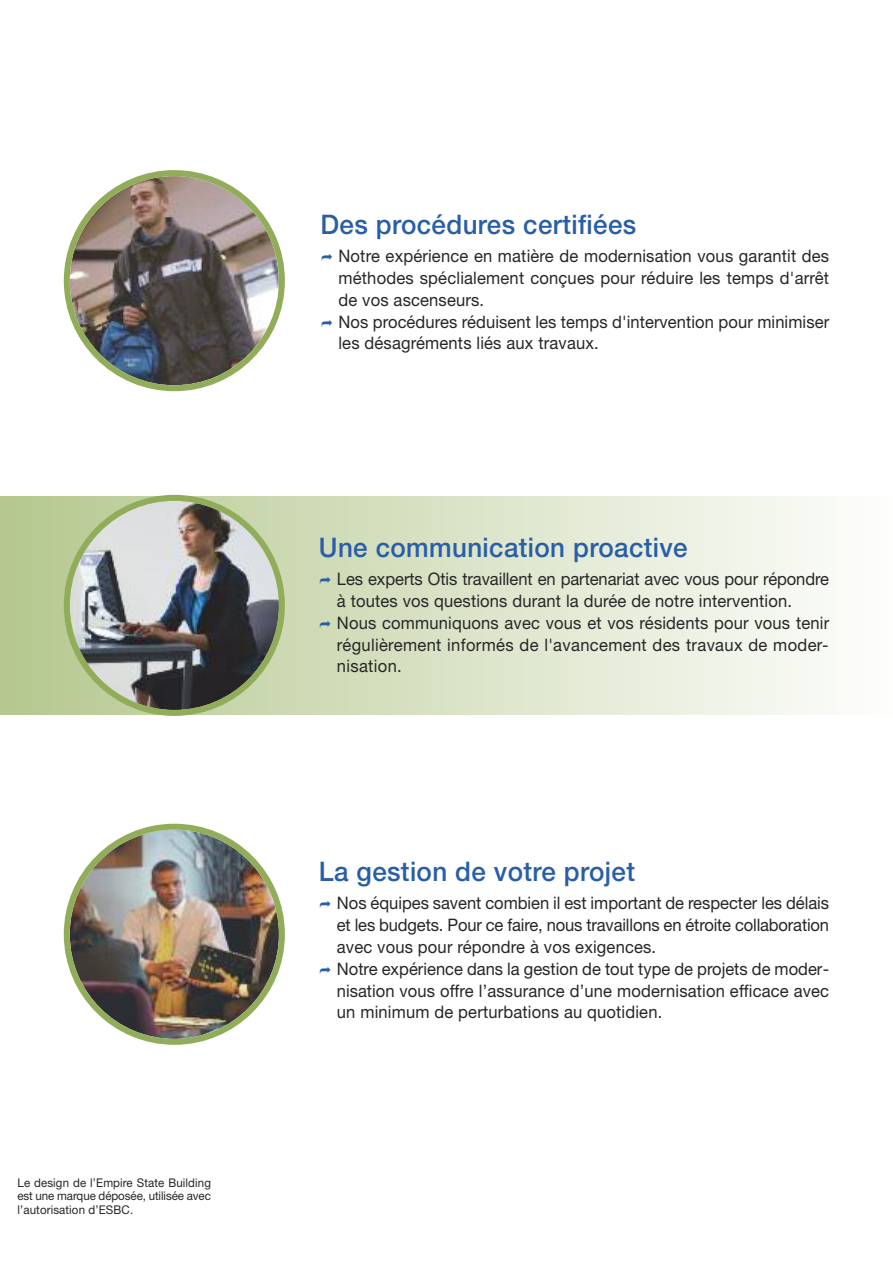
<style>
.page{position:relative;width:893px;height:1263px;background:#fff}
.page>*{position:absolute;margin:0;border:0;box-sizing:border-box;transform-origin:0 0}
.t1{font:500 27px "Helvetica Neue LT Std";letter-spacing:.015em;color:#285ea8;scale:.96 1}
.t2{font:17.25px/21.8px "Helvetica Neue LT Std";letter-spacing:.01em;color:#272627;scale:.96 1}
.t3{font:12px/13.5px "Helvetica Neue LT Std";letter-spacing:-.005em;color:#272627;text-align:justify;scale:.96 1}
</style>
<div class="page">
<svg style="left:0;top:497px;width:825px;height:217px"></svg>
<img style="left:64px;top:170px;width:221px;height:221px">
<img style="left:64px;top:495px;width:221px;height:221px">
<img style="left:64px;top:824px;width:221px;height:221px">
<svg style="left:320px;top:577px;width:11px;height:7px"></svg>
<svg style="left:320px;top:620px;width:11px;height:7px"></svg>
<p class="t3" style="left:17px;top:1177px;width:203px">Le design de l’Empire State Building est une marque déposée, utilisée avec l’autorisation d’ESBC.</p>
<h1 class="t1" style="left:320px;top:215px;width:330px">Des procédures certifiées</h1>
<p class="t2" style="left:338px;top:247px;width:513px">Notre expérience en matière de modernisation vous garantit des méthodes spéclialement conçues pour réduire les temps d'arrêt de vos ascenseurs.<br>Nos procédures réduisent les temps d'intervention pour minimiser les désagréments liés aux travaux.</p>
<h1 class="t1" style="left:319px;top:538px;width:386px">Une communication proactive</h1>
<p class="t2" style="left:337px;top:570px;width:514px">Les experts Otis travaillent en partenariat avec vous pour répondre à toutes vos questions durant la durée de notre intervention.<br>Nous communiquons avec vous et vos résidents pour vous tenir régulièrement informés de l'avancement des travaux de moder&shy;nisation.</p>
<h1 class="t1" style="left:319px;top:862px;width:331px">La gestion de votre projet</h1>
<p class="t2" style="left:337px;top:894px;width:514px">Nos équipes savent combien il est important de respecter les délais et les budgets. Pour ce faire, nous travaillons en étroite collaboration avec vous pour répondre à vos exigences.<br>Notre expérience dans la gestion de tout type de projets de moder&shy;nisation vous offre l’assurance d’une modernisation efficace avec un minimum de perturbations au quotidien.</p>
</div>
